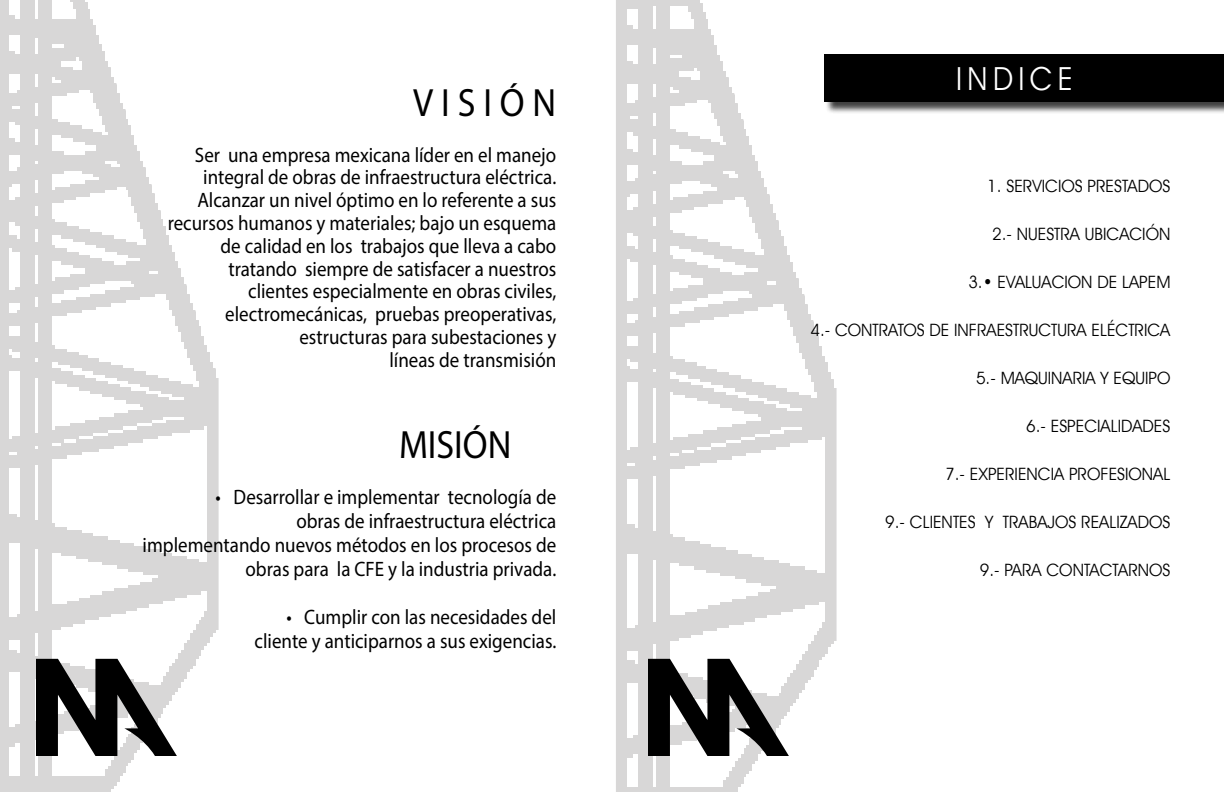
<style>
.page{position:relative;width:1224px;height:792px;background:#fff}
.page>*{position:absolute;margin:0;border:0;box-sizing:border-box;transform-origin:0 0}
.t1{font:39.6px "Myriad Pro";letter-spacing:.11em;color:#000;scale:.91 1}
.t2{font:31.8px "Avant Garde IT Cby BT";letter-spacing:.18em;color:#fff;scale:.94 1}
.t3{font:20.9px/22.8px "Myriad Pro";color:#000;text-align:right;scale:.91 1}
.t4{font:17px "Avant Garde IT Cby BT";color:#000}
</style>
<div class="page">
<svg style="left:36px;top:659px;width:141px;height:97px"></svg>
<svg style="left:648px;top:659px;width:141px;height:97px"></svg>
<div style="left:825px;top:55px;width:399px;height:59px;background:#000;opacity:.75"></div>
<div style="left:824px;top:54px;width:400px;height:48px;background:#000"></div>
<h1 class="t1" style="left:413px;top:78px;width:159px">VISIÓN</h1>
<p class="t3" style="left:168px;top:143px;width:429px">Ser una empresa mexicana líder en el manejo integral de obras de infraestructura eléctrica.<br>Alcanzar un nivel óptimo en lo referente a sus recursos humanos y materiales; bajo un esquema de calidad en los trabajos que lleva a cabo tratando siempre de satisfacer a nuestros clientes especialmente en obras civiles, electromecánicas, pruebas preoperativas, estructuras para subestaciones y<br>líneas de transmisión</p>
<h1 class="t1" style="left:399px;top:420px;width:125px">MISIÓN</h1>
<p class="t3" style="left:143px;top:485px;width:456px;line-height:24px">• Desarrollar e implementar tecnología de<br>obras de infraestructura eléctrica<br>implementando nuevos métodos en los procesos de obras para la CFE y la industria privada.</p>
<p class="t3" style="left:255px;top:605px;width:333px;line-height:24px">• Cumplir con las necesidades del cliente y anticiparnos a sus exigencias.</p>
<h2 class="t2" style="left:956px;top:59px;width:126px">INDICE</h2>
<p class="t4" style="left:987px;top:176px;width:185px">1. SERVICIOS PRESTADOS</p>
<p class="t4" style="left:992px;top:224px;width:180px">2.- NUESTRA UBICACIÓN</p>
<p class="t4" style="left:968px;top:272px;width:204px">3.• EVALUACION DE LAPEM</p>
<p class="t4" style="left:810px;top:320px;width:361px">4.- CONTRATOS DE INFRAESTRUCTURA ELÉCTRICA</p>
<p class="t4" style="left:976px;top:368px;width:196px">5.- MAQUINARIA Y EQUIPO</p>
<p class="t4" style="left:1026px;top:416px;width:146px">6.- ESPECIALIDADES</p>
<p class="t4" style="left:945px;top:464px;width:227px">7.- EXPERIENCIA PROFESIONAL</p>
<p class="t4" style="left:885px;top:512px;width:287px">9.- CLIENTES Y TRABAJOS REALIZADOS</p>
<p class="t4" style="left:980px;top:560px;width:192px">9.- PARA CONTACTARNOS</p>
</div>
